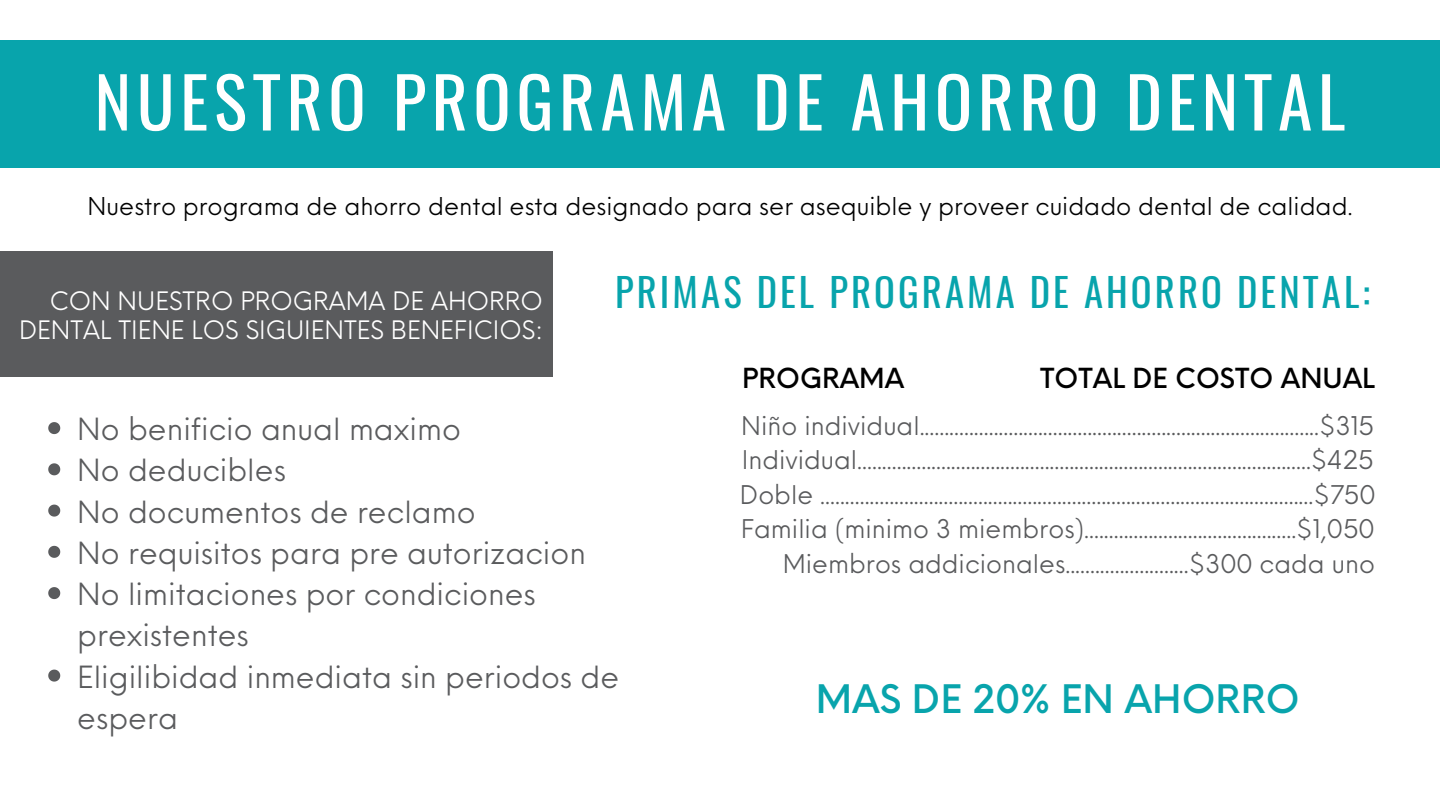
<style>
.page{position:relative;width:1440px;height:810px;background:#fff}
.page>*{position:absolute;margin:0;border:0;box-sizing:border-box;transform-origin:0 0}
.t1{font:69.5px "Oswald";letter-spacing:.08em;color:#fff}
.t2{font:38.7px "Oswald";letter-spacing:.08em;color:#08a4ac}
.t3{font:500 38.3px "Neue Einstellung";color:#08a4ac}
.t4{font:29.8px/41.2px "Neue Einstellung";color:#5a5b5d}
.t5{font:500 27px "Neue Einstellung";color:#000}
.t6{font:25.2px "Neue Einstellung";color:#5a5b5d}
.t7{font:24.8px/29.3px "Neue Einstellung";color:#fff;text-align:right}
.t8{font:24px "Neue Einstellung";color:#000}
</style>
<div class="page">
<div style="left:0;top:40px;width:1440px;height:128px;background:#08a4ac"></div>
<div style="left:0;top:251px;width:553px;height:125px;background:#5a5b5d"></div>
<svg style="left:48px;top:422px;width:12px;height:12px"></svg>
<svg style="left:48px;top:463px;width:12px;height:12px"></svg>
<svg style="left:48px;top:505px;width:12px;height:12px"></svg>
<svg style="left:48px;top:546px;width:12px;height:12px"></svg>
<svg style="left:48px;top:587px;width:12px;height:12px"></svg>
<svg style="left:48px;top:670px;width:12px;height:12px"></svg>
<p class="t1" style="left:95px;top:48px;width:1252px">NUESTRO PROGRAMA DE AHORRO DENTAL</p>
<p class="t8" style="left:88px;top:184px;width:1266px">Nuestro programa de ahorro dental esta designado para ser asequible y proveer cuidado dental de calidad.</p>
<p class="t7" style="left:19px;top:283px;width:525px">CON NUESTRO PROGRAMA DE AHORRO<br>DENTAL TIENE LOS SIGUIENTES BENEFICIOS:</p>
<p class="t2" style="left:615px;top:261px;width:756px">PRIMAS DEL PROGRAMA DE AHORRO DENTAL:</p>
<p class="t5" style="left:742px;top:354px;width:164px">PROGRAMA</p>
<p class="t5" style="left:1040px;top:354px;width:336px">TOTAL DE COSTO ANUAL</p>
<p class="t4" style="left:77px;top:406px;width:385px">No benificio anual maximo</p>
<p class="t4" style="left:77px;top:447px;width:210px">No deducibles</p>
<p class="t4" style="left:77px;top:488px;width:400px">No documentos de reclamo</p>
<p class="t4" style="left:77px;top:529px;width:510px">No requisitos para pre autorizacion</p>
<p class="t4" style="left:77px;top:571px;width:460px">No limitaciones por condiciones prexistentes</p>
<p class="t4" style="left:77px;top:653px;width:544px">Eligilibidad inmediata sin periodos de espera</p>
<p class="t6" style="left:741px;top:403px;width:634px">Niño individual.................................................................................$315</p>
<p class="t6" style="left:742px;top:437px;width:633px">Individual............................................................................................$425</p>
<p class="t6" style="left:740px;top:472px;width:637px">Doble ....................................................................................................$750</p>
<p class="t6" style="left:741px;top:506px;width:635px">Familia (minimo 3 miembros)...........................................$1,050</p>
<p class="t6" style="left:783px;top:541px;width:594px">Miembros addicionales.........................$300 cada uno</p>
<p class="t3" style="left:816px;top:665px;width:485px">MAS DE 20% EN AHORRO</p>
</div>
